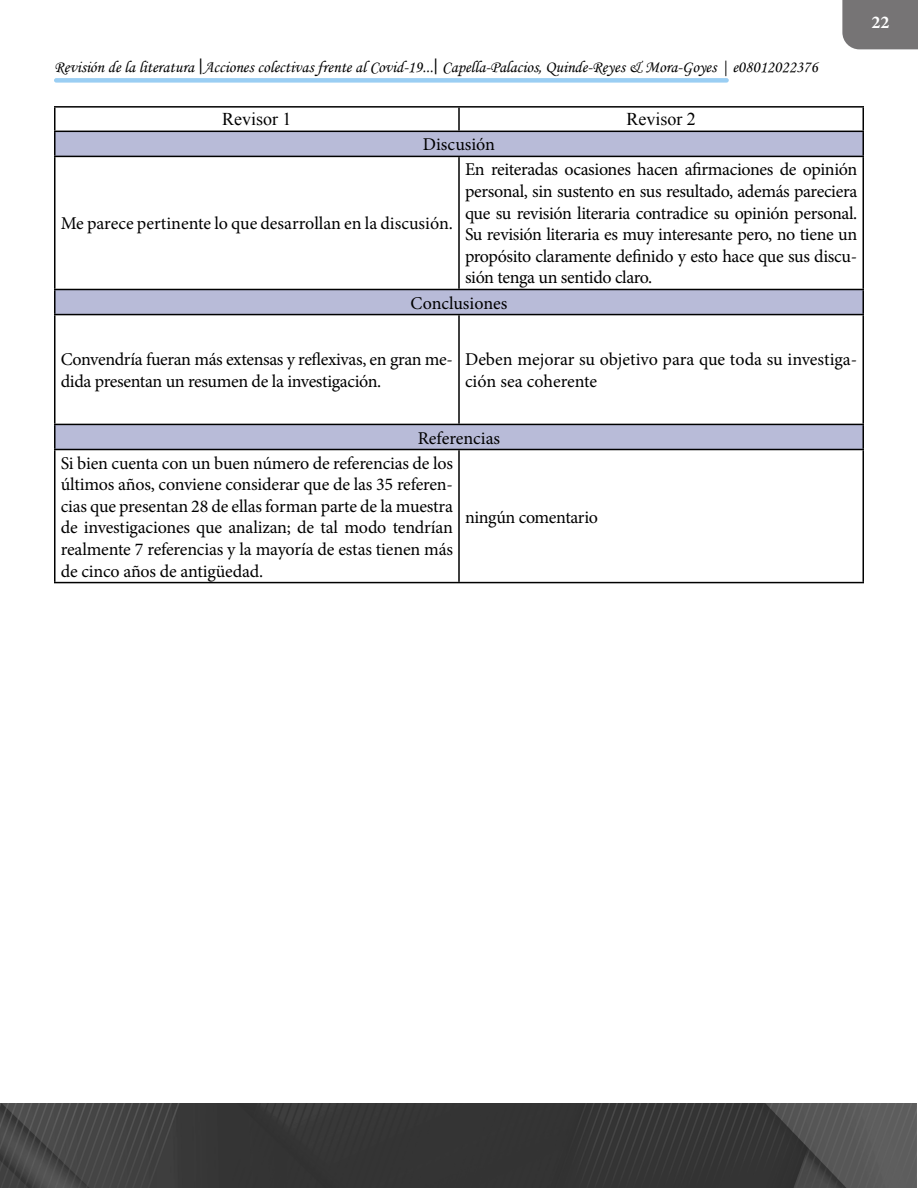
<style>
.page{position:relative;width:918px;height:1188px;background:#fff}
.page>*{position:absolute;margin:0;border:0;box-sizing:border-box;transform-origin:0 0}
.t1{font:18px/21.6px "Minion Pro";letter-spacing:-.015em;color:#000;text-align:justify}
.t2{font:18px "Times New Roman";color:#000}
.t3{font:700 18px "Minion Pro";color:#fff}
.t4{font:16.5px "Monotype Corsiva";color:#000}
.s1{font-family:"Soberana Sans";font-size:15px}
</style>
<div class="page">
<div style="left:54px;top:78px;width:675px;height:5px;background:#9acef3;border-radius:2px"></div>
<img style="left:0;top:1103px;width:917px;height:85px">
<div style="left:842px;top:0;width:76px;height:49px;background:#767475"></div>
<svg style="left:56px;top:132px;width:806px;height:317px"></svg>
<hr style="left:54px;top:106px;width:405px;height:2px;background:#000">
<hr style="left:54px;top:108px;width:2px;height:23px;background:#000">
<hr style="left:459px;top:106px;width:405px;height:2px;background:#000">
<hr style="left:458px;top:108px;width:2px;height:23px;background:#000">
<hr style="left:862px;top:108px;width:2px;height:23px;background:#000">
<hr style="left:54px;top:131px;width:405px;height:1px;background:#000">
<hr style="left:54px;top:132px;width:2px;height:24px;background:#000">
<hr style="left:459px;top:131px;width:405px;height:1px;background:#000">
<hr style="left:862px;top:132px;width:2px;height:24px;background:#000">
<hr style="left:54px;top:156px;width:405px;height:1px;background:#000">
<hr style="left:54px;top:157px;width:2px;height:132px;background:#000">
<hr style="left:459px;top:156px;width:405px;height:1px;background:#000">
<hr style="left:458px;top:157px;width:2px;height:132px;background:#000">
<hr style="left:862px;top:157px;width:2px;height:132px;background:#000">
<hr style="left:54px;top:289px;width:405px;height:1px;background:#000">
<hr style="left:54px;top:290px;width:2px;height:24px;background:#000">
<hr style="left:459px;top:289px;width:405px;height:1px;background:#000">
<hr style="left:862px;top:290px;width:2px;height:24px;background:#000">
<hr style="left:54px;top:314px;width:405px;height:1px;background:#000">
<hr style="left:54px;top:315px;width:2px;height:109px;background:#000">
<hr style="left:459px;top:314px;width:405px;height:1px;background:#000">
<hr style="left:458px;top:315px;width:2px;height:109px;background:#000">
<hr style="left:862px;top:315px;width:2px;height:109px;background:#000">
<hr style="left:54px;top:424px;width:405px;height:1px;background:#000">
<hr style="left:54px;top:425px;width:2px;height:24px;background:#000">
<hr style="left:459px;top:424px;width:405px;height:1px;background:#000">
<hr style="left:862px;top:425px;width:2px;height:24px;background:#000">
<hr style="left:54px;top:449px;width:405px;height:1px;background:#000">
<hr style="left:54px;top:450px;width:2px;height:132px;background:#000">
<hr style="left:459px;top:449px;width:405px;height:1px;background:#000">
<hr style="left:458px;top:450px;width:2px;height:132px;background:#000">
<hr style="left:862px;top:450px;width:2px;height:132px;background:#000">
<hr style="left:54px;top:582px;width:405px;height:1px;background:#000">
<hr style="left:459px;top:582px;width:405px;height:1px;background:#000">
<p class="t4" style="left:54px;top:57px;width:765px">Revisión de la literatura <span class="s1">|</span>Acciones colectivas frente al Covid-19...<span class="s1">|</span> Capella-Palacios, Quinde-Reyes &amp; Mora-Goyes | e08012022376</p>
<p class="t2" style="left:222px;top:107px;width:71px">Revisor 1</p>
<p class="t2" style="left:626px;top:107px;width:71px">Revisor 2</p>
<p class="t1" style="left:423px;top:134px;width:74px">Discusión</p>
<p class="t1" style="left:465px;top:159px;width:394px">En reiteradas ocasiones hacen afirmaciones de opinión personal, sin sustento en sus resultado, además pareciera que su revisión literaria contradice su opinión personal.<br>Su revisión literaria es muy interesante pero, no tiene un propósito claramente definido y esto hace que sus discu&shy;sión tenga un sentido claro.</p>
<p class="t1" style="left:411px;top:292px;width:98px">Conclusiones</p>
<p class="t1" style="left:61px;top:213px;width:394px">Me parece pertinente lo que desarrollan en la discusión.</p>
<p class="t3" style="left:872px;top:10px;width:19px">22</p>
<p class="t1" style="left:61px;top:349px;width:394px">Convendría fueran más extensas y reflexivas, en gran me&shy;dida presentan un resumen de la investigación.</p>
<p class="t1" style="left:465px;top:349px;width:394px">Deben mejorar su objetivo para que toda su investiga&shy;ción sea coherente</p>
<p class="t1" style="left:418px;top:427px;width:84px">Referencias</p>
<p class="t1" style="left:61px;top:452px;width:394px">Si bien cuenta con un buen número de referencias de los últimos años, conviene considerar que de las 35 referen&shy;cias que presentan 28 de ellas forman parte de la muestra de investigaciones que analizan; de tal modo tendrían realmente 7 referencias y la mayoría de estas tienen más de cinco años de antigüedad.</p>
<p class="t1" style="left:465px;top:506px;width:135px">ningún comentario</p>
</div>
